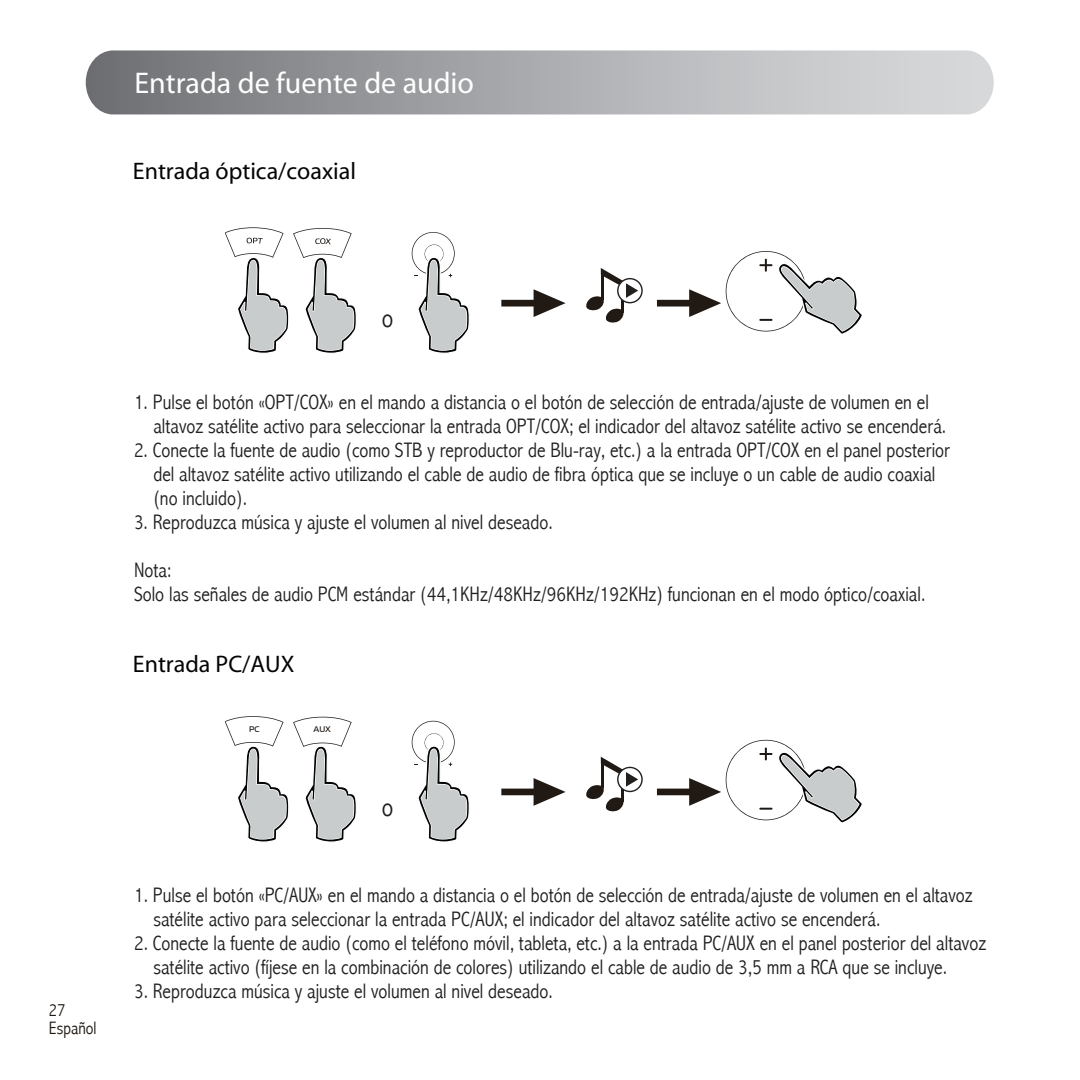
<style>
.page{position:relative;width:1080px;height:1080px;background:#fff}
.page>*{position:absolute;margin:0;border:0;box-sizing:border-box;transform-origin:0 0}
.t1{font:30px "Myriad";color:#fff}
.t2{font:300 condensed 27px "Abadi";color:#221f1f}
.t3{font:24px "Myriad";color:#060304}
.t4{font:300 condensed 21px/24px "Abadi";color:#221f1f}
.t5{font:300 condensed 18px/18px "Abadi";color:#201914}
.t6{font:8.4px "Handel Got D Ligh";color:#201914}
</style>
<div class="page">
<svg style="left:86px;top:50px;width:908px;height:64px;background:#a9abae"></svg>
<svg style="left:501px;top:289px;width:65px;height:28px"></svg>
<svg style="left:586px;top:268px;width:57px;height:55px"></svg>
<hr style="left:601px;top:275px;width:2px;height:25px;background:#201914">
<svg style="left:412px;top:232px;width:57px;height:121px"></svg>
<svg style="left:225px;top:227px;width:131px;height:126px"></svg>
<svg style="left:657px;top:251px;width:205px;height:83px"></svg>
<svg style="left:501px;top:778px;width:65px;height:28px"></svg>
<svg style="left:586px;top:757px;width:57px;height:55px"></svg>
<hr style="left:601px;top:764px;width:2px;height:24px;background:#201914">
<svg style="left:412px;top:721px;width:57px;height:121px"></svg>
<svg style="left:225px;top:716px;width:131px;height:126px"></svg>
<svg style="left:657px;top:740px;width:205px;height:83px"></svg>
<h1 class="t1" style="left:134px;top:69px;width:341px">Entrada de fuente de audio</h1>
<p class="t3" style="left:133px;top:159px;width:225px">Entrada óptica/coaxial</p>
<p class="t5" style="left:49px;top:1002px;width:49px">27<br>Español</p>
<p class="t2" style="left:382px;top:304px;width:13px">o</p>
<p class="t4" style="left:153px;top:391px;width:794px;text-indent:-19px">1. Pulse el botón «OPT/COX» en el mando a distancia o el botón de selección de entrada/ajuste de volumen en el altavoz satélite activo para seleccionar la entrada OPT/COX; el indicador del altavoz satélite activo se encenderá.</p>
<p class="t4" style="left:153px;top:439px;width:798px;text-indent:-19px">2. Conecte la fuente de audio (como STB y reproductor de Blu-ray, etc.) a la entrada OPT/COX en el panel posterior del altavoz satélite activo utilizando el cable de audio de fibra óptica que se incluye o un cable de audio coaxial (no incluido).</p>
<p class="t4" style="left:134px;top:511px;width:420px">3. Reproduzca música y ajuste el volumen al nivel deseado.</p>
<p class="t4" style="left:134px;top:559px;width:793px">Nota:<br>Solo las señales de audio PCM estándar (44,1KHz/48KHz/96KHz/192KHz) funcionan en el modo óptico/coaxial.</p>
<p class="t3" style="left:133px;top:652px;width:163px">Entrada PC/AUX</p>
<p class="t6" style="left:249px;top:725px;width:12px">PC</p>
<p class="t6" style="left:314px;top:725px;width:19px">AUX</p>
<p class="t2" style="left:382px;top:793px;width:13px">o</p>
<p class="t4" style="left:153px;top:884px;width:821px;text-indent:-19px">1. Pulse el botón «PC/AUX» en el mando a distancia o el botón de selección de entrada/ajuste de volumen en el altavoz satélite activo para seleccionar la entrada PC/AUX; el indicador del altavoz satélite activo se encenderá.</p>
<p class="t4" style="left:153px;top:932px;width:834px;text-indent:-19px">2. Conecte la fuente de audio (como el teléfono móvil, tableta, etc.) a la entrada PC/AUX en el panel posterior del altavoz satélite activo (fíjese en la combinación de colores) utilizando el cable de audio de 3,5 mm a RCA que se incluye.</p>
<p class="t4" style="left:134px;top:980px;width:420px">3. Reproduzca música y ajuste el volumen al nivel deseado.</p>
</div>
